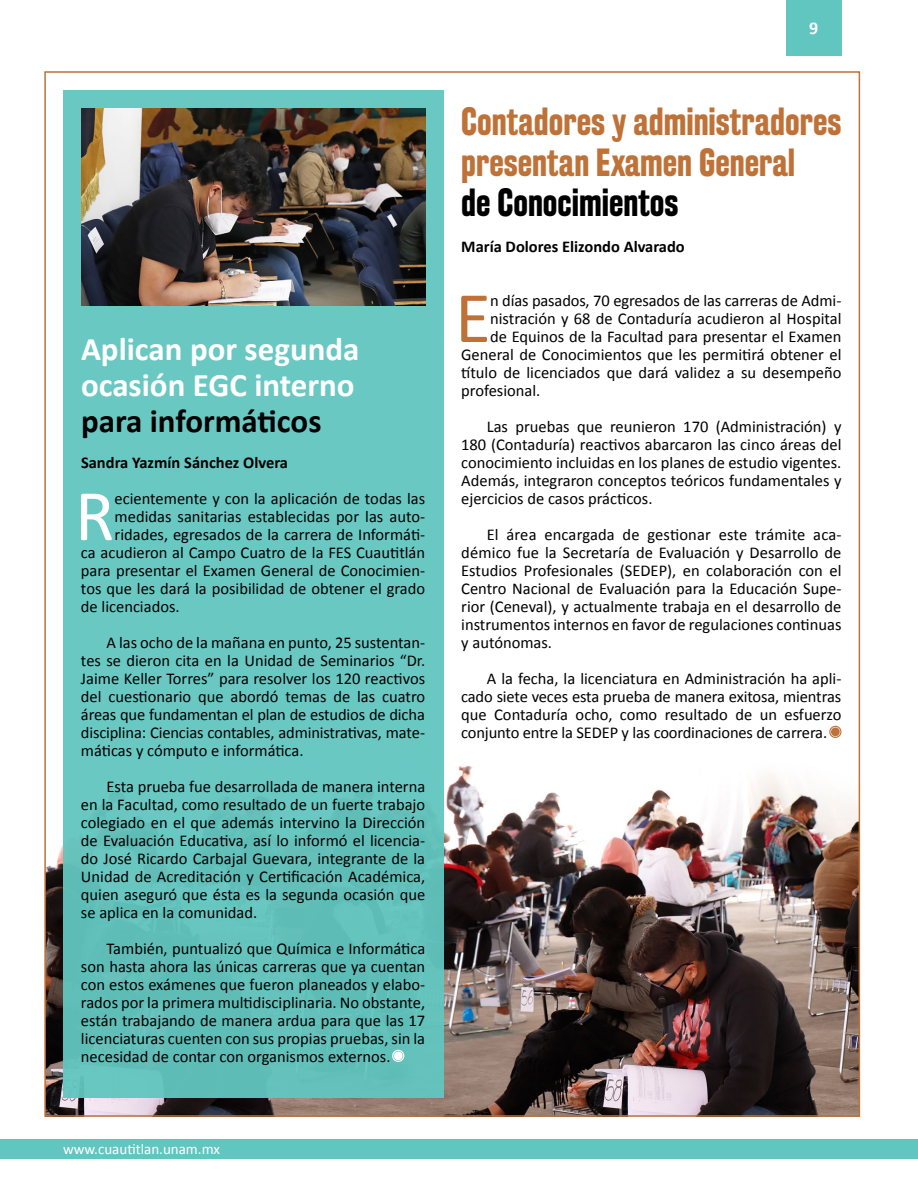
<style>
.page{position:relative;width:918px;height:1188px;background:#fff}
.page>*{position:absolute;margin:0;border:0;box-sizing:border-box;transform-origin:0 0}
.t1{font:73.2px "Calibri";color:#fff}
.t2{font:73.2px "Calibri";color:#bf7238}
.t3{font:700 34.5px/40.5px "Rakesly Rg";color:#bf7238}
.t4{font:700 34.5px "Rakesly Rg";color:#000}
.t5{font:700 33px/36px "Calibri";color:#fff}
.t6{font:700 33px "Calibri";color:#000}
.t7{font:700 18px "Calibri";color:#fff}
.t8{font:16.5px/18px "Calibri";color:#000;text-align:justify}
.t9{font:700 16.5px "Calibri";color:#000}
.t10{font:15px "Calibri";color:#fff}
</style>
<div class="page">
<img style="left:47px;top:90px;width:810px;height:1024px">
<div style="left:63px;top:90px;width:380px;height:1008px;background:#6ac8c3"></div>
<img style="left:81px;top:108px;width:344px;height:198px">
<svg style="left:392px;top:1050px;width:12px;height:12px"></svg>
<svg style="left:829px;top:726px;width:12px;height:12px"></svg>
<div style="left:786px;top:0;width:55px;height:55px;background:#62c6c0"></div>
<div style="left:0;top:1139px;width:918px;height:19px;background:#62c6c0"></div>
<h3 class="t5" style="left:81px;top:331px;width:280px">Aplican por segunda ocasión EGC interno</h3>
<h3 class="t6" style="left:81px;top:400px;width:242px">para informáticos</h3>
<p class="t9" style="left:81px;top:452px;width:209px">Sandra Yazmín Sánchez Olvera</p>
<h1 class="t1" style="left:75px;top:469px;width:41px">R</h1>
<p class="t8" style="left:115px;top:490px;width:312px">ecientemente y con la aplicación de todas las</p>
<p class="t8" style="left:115px;top:508px;width:312px">medidas sanitarias establecidas por las auto-</p>
<p class="t8" style="left:115px;top:526px;width:312px">ridades, egresados de la carrera de Informáti-</p>
<p class="t8" style="left:81px;top:544px;width:346px">ca acudieron al Campo Cuatro de la FES Cuautitlán</p>
<p class="t8" style="left:81px;top:562px;width:346px">para presentar el Examen General de Conocimien-</p>
<p class="t8" style="left:81px;top:580px;width:346px">tos que les dará la posibilidad de obtener el grado</p>
<p class="t8" style="left:81px;top:598px;width:100px">de licenciados.</p>
<p class="t8" style="left:81px;top:634px;width:346px;text-indent:26px">A las ocho de la mañana en punto, 25 sustentan&shy;tes se dieron cita en la Unidad de Seminarios “Dr.<br>Jaime Keller Torres” para resolver los 120 reactivos del cuestionario que abordó temas de las cuatro áreas que fundamentan el plan de estudios de dicha disciplina: Ciencias contables, administrativas, mate&shy;máticas y cómputo e informática.</p>
<p class="t8" style="left:81px;top:778px;width:346px;text-indent:26px">Esta prueba fue desarrollada de manera interna en la Facultad, como resultado de un fuerte trabajo colegiado en el que además intervino la Dirección de Evaluación Educativa, así lo informó el licencia&shy;do José Ricardo Carbajal Guevara, integrante de la Unidad de Acreditación y Certificación Académica, quien aseguró que ésta es la segunda ocasión que se aplica en la comunidad.</p>
<p class="t8" style="left:81px;top:940px;width:346px;text-indent:26px">También, puntualizó que Química e Informática son hasta ahora las únicas carreras que ya cuentan con estos exámenes que fueron planeados y elabo&shy;rados por la primera multidisciplinaria. No obstante, están trabajando de manera ardua para que las 17 licenciaturas cuenten con sus propias pruebas, sin la necesidad de contar con organismos externos.</p>
<p class="t10" style="left:63px;top:1140px;width:159px">www.cuautitlan.unam.mx</p>
<p class="t7" style="left:809px;top:16px;width:11px">9</p>
<h2 class="t3" style="left:461px;top:102px;width:382px">Contadores y administradores presentan Examen General</h2>
<h2 class="t4" style="left:461px;top:182px;width:219px">de Conocimientos</h2>
<p class="t9" style="left:461px;top:236px;width:225px">María Dolores Elizondo Alvarado</p>
<h1 class="t2" style="left:455px;top:271px;width:37px">E</h1>
<p class="t8" style="left:490px;top:292px;width:353px">n días pasados, 70 egresados de las carreras de Admi-</p>
<p class="t8" style="left:490px;top:310px;width:353px">nistración y 68 de Contaduría acudieron al Hospital</p>
<p class="t8" style="left:490px;top:328px;width:353px">de Equinos de la Facultad para presentar el Examen</p>
<p class="t8" style="left:461px;top:346px;width:382px">General de Conocimientos que les permitirá obtener el</p>
<p class="t8" style="left:461px;top:364px;width:382px">título de licenciados que dará validez a su desempeño</p>
<p class="t8" style="left:461px;top:382px;width:81px">profesional.</p>
<p class="t8" style="left:461px;top:418px;width:382px;text-indent:26px">Las pruebas que reunieron 170 (Administración) y 180 (Contaduría) reactivos abarcaron las cinco áreas del conocimiento incluidas en los planes de estudio vigentes.<br>Además, integraron conceptos teóricos fundamentales y ejercicios de casos prácticos.</p>
<p class="t8" style="left:461px;top:526px;width:382px;text-indent:26px">El área encargada de gestionar este trámite aca&shy;démico fue la Secretaría de Evaluación y Desarrollo de Estudios Profesionales (SEDEP), en colaboración con el Centro Nacional de Evaluación para la Educación Supe&shy;rior (Ceneval), y actualmente trabaja en el desarrollo de instrumentos internos en favor de regulaciones continuas y autónomas.</p>
<p class="t8" style="left:461px;top:670px;width:382px;text-indent:26px">A la fecha, la licenciatura en Administración ha apli&shy;cado siete veces esta prueba de manera exitosa, mientras que Contaduría ocho, como resultado de un esfuerzo conjunto entre la SEDEP y las coordinaciones de carrera.</p>
</div>
